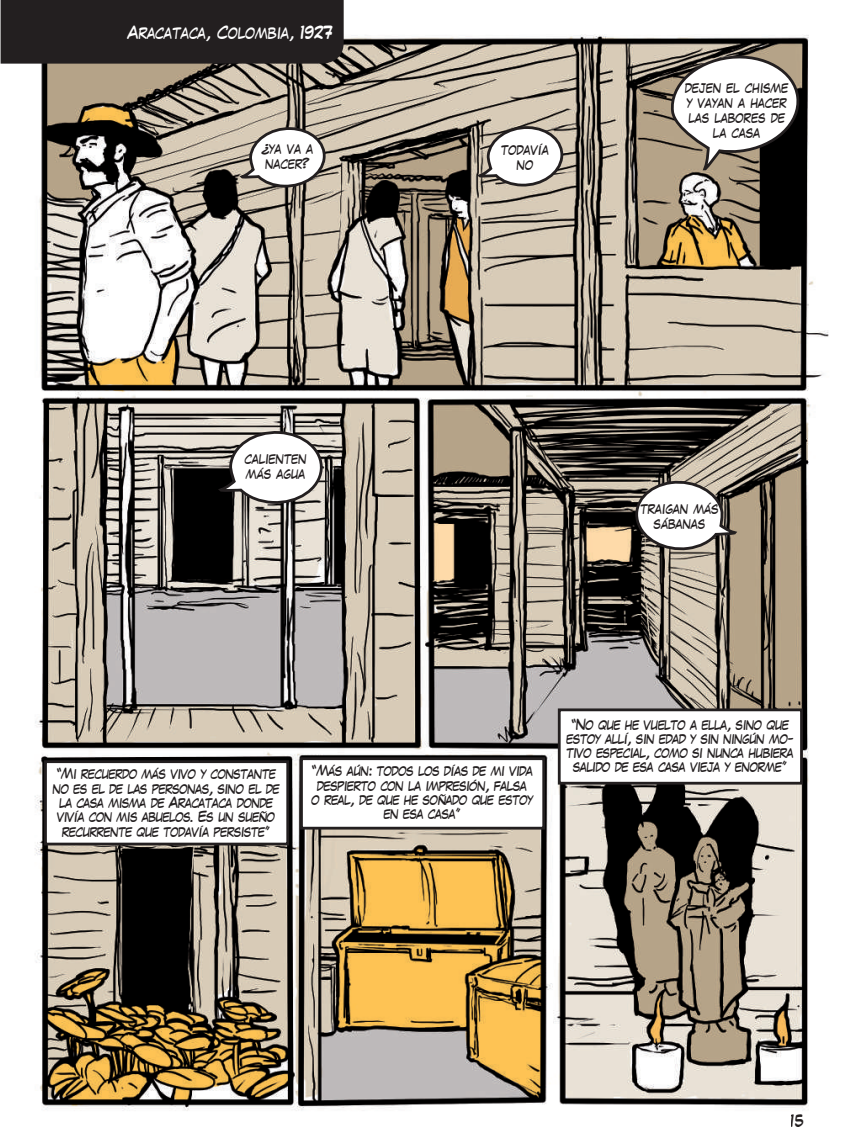
<style>
.page{position:relative;width:844px;height:1141px;background:#fff}
.page>*{position:absolute;margin:0;border:0;box-sizing:border-box;transform-origin:0 0}
.t1{font:14.88px "Laffayette Comic Pro";color:#fff}
.t2{font:14px "Laffayette Comic Pro";color:#231f20}
.t3{font:12.6px/14.3px "Laffayette Comic Pro";letter-spacing:-.03em;color:#231f20;text-align:center}
.t4{font:12.6px/15px "Laffayette Comic Pro";color:#231f20;text-align:center}
</style>
<div class="page">
<img style="left:34px;top:0;width:795px;height:1111px">
<div style="left:45px;top:761px;width:242px;height:82px;background:#fff"></div>
<div style="left:44px;top:760px;width:245px;height:85px;border:3px solid #231f20"></div>
<div style="left:559px;top:709px;width:242px;height:74px;background:#fff"></div>
<div style="left:557px;top:708px;width:245px;height:76px;border:3px solid #231f20"></div>
<div style="left:301px;top:758px;width:242px;height:70px;background:#fff"></div>
<div style="left:300px;top:757px;width:245px;height:72px;border:3px solid #231f20"></div>
<svg style="left:238px;top:126px;width:88px;height:62px"></svg>
<svg style="left:475px;top:125px;width:88px;height:62px"></svg>
<svg style="left:669px;top:51px;width:134px;height:124px"></svg>
<svg style="left:216px;top:431px;width:107px;height:73px"></svg>
<svg style="left:632px;top:479px;width:107px;height:72px"></svg>
<div style="left:0;top:0;width:343px;height:64px;background:#231f20"></div>
<p class="t1" style="left:128px;top:25px;width:206px">Aracataca, Colombia, 1927</p>
<p class="t4" style="left:261px;top:141px;width:54px">¿ya va a nacer?</p>
<p class="t4" style="left:501px;top:143px;width:50px">todavía no</p>
<p class="t4" style="left:685px;top:80px;width:105px">dejen el chisme y vayan a hacer las labores de la casa</p>
<p class="t4" style="left:245px;top:451px;width:63px;text-align:left">calienten más agua</p>
<p class="t4" style="left:640px;top:501px;width:80px">traigan más sábanas</p>
<p class="t3" style="left:53px;top:767px;width:228px">“Mi recuerdo más vivo y constante no es el de las personas, sino el de la casa misma de Aracataca donde vivía con mis abuelos. Es un sueño recurrente que todavía persiste”</p>
<p class="t3" style="left:311px;top:764px;width:223px">“Más aún: todos los días de mi vida despierto con la impresión, falsa<br>o real, de que he soñado que estoy en esa casa”</p>
<p class="t3" style="left:566px;top:717px;width:229px">“No que he vuelto a ella, sino que estoy allí, sin edad y sin ningún mo&shy;tivo especial, como si nunca hubiera salido de esa casa vieja y enorme”</p>
<p class="t2" style="left:790px;top:1113px;width:14px">15</p>
</div>
